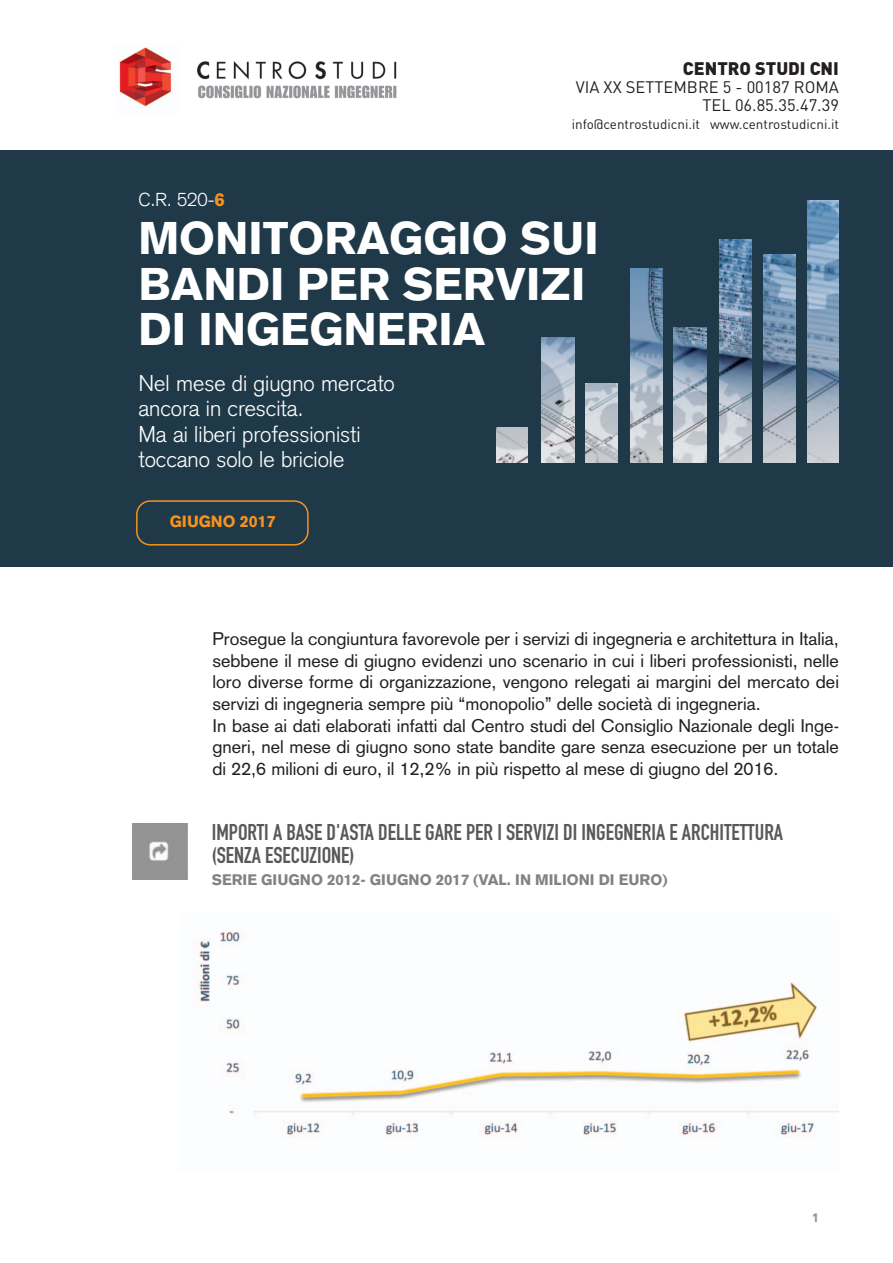
<style>
.page{position:relative;width:893px;height:1263px;background:#fff}
.page>*{position:absolute;margin:0;border:0;box-sizing:border-box;transform-origin:0 0}
.t1{font:900 45px/45.5px "Akzidenz Grotesk";color:#fff}
.t2{font:300 22.5px/25.5px "Akzidenz Grotesk";color:#fff}
.t3{font:700 22.5px/22.5px "DIN Condensed";color:#57585a}
.t4{font:300 18.45px "Akzidenz Grotesk";color:#fff}
.t5{font:18px/21.6px "Akzidenz Grotesk";color:#231f20}
.t6{font:900 18px "DIN";color:#231f20}
.t7{font:16.5px/18px "DIN";color:#231f20;text-align:right}
.t8{font:900 15.9px "Akzidenz Grotesk";color:#f7931d}
.t9{font:900 15px "Akzidenz Grotesk";color:#808285}
.t10{font:13.5px "DIN";color:#231f20}
.t11{font:900 12px "DIN";color:#939598}
.s1{font-weight:900;color:#f7931d}
</style>
<div class="page">
<div style="left:0;top:150px;width:893px;height:417px;background:#1f3948"></div>
<img style="left:808px;top:200px;width:31px;height:263px">
<img style="left:763px;top:254px;width:32px;height:209px">
<img style="left:719px;top:239px;width:32px;height:224px">
<img style="left:674px;top:328px;width:32px;height:135px">
<img style="left:631px;top:269px;width:32px;height:194px">
<img style="left:586px;top:384px;width:32px;height:79px">
<img style="left:542px;top:338px;width:32px;height:125px">
<img style="left:496px;top:427px;width:31px;height:36px">
<svg style="left:136px;top:500px;width:173px;height:45px"></svg>
<img style="left:119px;top:47px;width:53px;height:60px">
<img style="left:197px;top:61px;width:200px;height:38px">
<img style="left:132px;top:824px;width:55px;height:55px">
<img style="left:199px;top:931px;width:640px;height:206px">
<p class="t4" style="left:138px;top:193px;width:88px">C.R. 520-<span class="s1">6</span></p>
<p class="t6" style="left:683px;top:62px;width:158px">CENTRO STUDI CNI</p>
<p class="t7" style="left:576px;top:80px;width:265px">VIA XX SETTEMBRE 5 - 00187 ROMA<br>TEL 06.85.35.47.39</p>
<p class="t10" style="left:572px;top:120px;width:269px">info@centrostudicni.it www.centrostudicni.it</p>
<h1 class="t1" style="left:138px;top:219px;width:462px">MONITORAGGIO SUI<br>BANDI PER SERVIZI<br>DI INGEGNERIA</h1>
<p class="t2" style="left:138px;top:373px;width:258px">Nel mese di giugno mercato ancora in crescita.<br>Ma ai liberi professionisti toccano solo le briciole</p>
<p class="t8" style="left:170px;top:516px;width:107px">GIUGNO 2017</p>
<p class="t5" style="left:213px;top:630px;width:628px">Prosegue la congiuntura favorevole per i servizi di ingegneria e architettura in Italia, sebbene il mese di giugno evidenzi uno scenario in cui i liberi professionisti, nelle loro diverse forme di organizzazione, vengono relegati ai margini del mercato dei servizi di ingegneria sempre più “monopolio” delle società di ingegneria.<br>In base ai dati elaborati infatti dal Centro studi del Consiglio Nazionale degli Inge&shy;gneri, nel mese di giugno sono state bandite gare senza esecuzione per un totale di 22,6 milioni di euro, il 12,2% in più rispetto al mese di giugno del 2016.</p>
<p class="t3" style="left:212px;top:821px;width:573px">IMPORTI A BASE D'ASTA DELLE GARE PER I SERVIZI DI INGEGNERIA E ARCHITETTURA (SENZA ESECUZIONE)</p>
<p class="t9" style="left:212px;top:875px;width:457px">SERIE GIUGNO 2012- GIUGNO 2017 (VAL. IN MILIONI DI EURO)</p>
<p class="t11" style="left:812px;top:1213px;width:8px">1</p>
</div>
